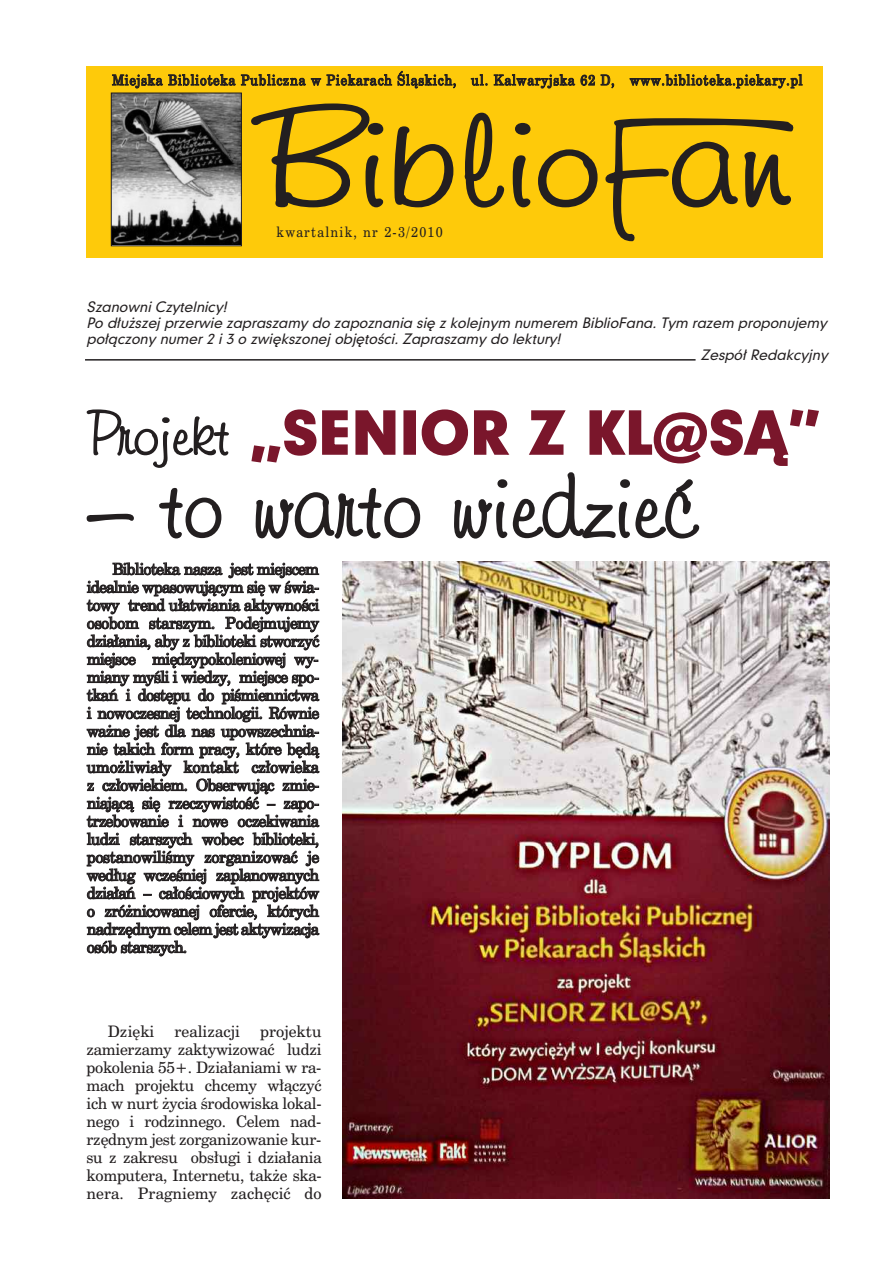
<style>
.page{position:relative;width:893px;height:1263px;background:#fff}
.page>*{position:absolute;margin:0;border:0;box-sizing:border-box;transform-origin:0 0}
.t1{font:82.5px "Freehand 591 PL";color:#231f20}
.t2{font:54px "Geometr 706 Blk PL";color:#7a162b}
.t3{font:15px/18px "Cent Schbook PL";letter-spacing:-.02em;color:#231f20;text-align:justify}
.t4{font:15px "Cent Schbook PL";letter-spacing:.005em;color:#231f20}
.t5{font:italic 13.5px "Geometr 706 Md PL";color:#231f20}
.t6{font:13.5px "Cent Schbook PL";letter-spacing:.07em;color:#231f20;scale:.9 1}
.t7{font:13.5px "Cent Schbook PL";letter-spacing:.1em;color:#231f20;scale:.9 1}
.s1{font-family:"Freehand 591 PL";color:#231f20}
</style>
<div class="page">
<div style="left:86px;top:66px;width:737px;height:192px;background:#feca0a"></div>
<svg style="left:251px;top:103px;width:542px;height:139px"></svg>
<img style="left:113px;top:95px;width:127px;height:149px">
<div style="left:111px;top:93px;width:131px;height:153px;border:1px solid #231f20"></div>
<img style="left:342px;top:562px;width:487px;height:637px">
<hr style="left:85px;top:359px;width:611px;height:2px;background:#231f20">
<p class="t6" style="left:112px;top:73px;width:768px">Miejska Biblioteka Publiczna w Piekarach Śląskich, ul. Kalwaryjska 62 D, www.biblioteka.piekary.pl</p>
<p class="t7" style="left:277px;top:224px;width:186px">kwartalnik, nr 2-3/2010</p>
<p class="t5" style="left:87px;top:299px;width:144px">Szanowni Czytelnicy!</p>
<p class="t5" style="left:87px;top:315px;width:742px">Po dłuższej przerwie zapraszamy do zapoznania się z kolejnym numerem BiblioFana. Tym razem proponujemy</p>
<p class="t5" style="left:87px;top:331px;width:478px">połączony numer 2 i 3 o zwię kszonej objętości. Zapraszamy do lektury!</p>
<p class="t5" style="left:701px;top:348px;width:128px">Zespół Redakcyjny</p>
<h2 class="t2" style="left:87px;top:404px;width:735px"><span class="s1">Projekt</span> „SENIOR Z KL@SĄ”</h2>
<h1 class="t1" style="left:88px;top:459px;width:613px">– to warto wiedzieć</h1>
<p class="t3" style="left:87px;top:560px;width:234px;text-indent:26px">Biblioteka nasza jest miejscem idealnie wpasowującym się w świa&shy;towy trend ułatwiania aktywności osobom starszym. Podejmujemy działania, aby z biblioteki stworzyć miejsce międzypokoleniowej wy&shy;miany myśli i wiedzy, miejsce spo&shy;tkań i dostępu do piśmiennictwa i nowoczesnej technologii. Równie ważne jest dla nas upowszechnia&shy;nie takich form pracy, które będą umożliwiały kontakt człowieka z człowiekiem. Obserwując zmie&shy;niającą się rzeczywistość – zapo&shy;trzebowanie i nowe oczekiwania ludzi starszych wobec biblioteki, postanowiliśmy zorganizować je według wcześniej zaplanowanych działań – całościowych projektów o zróżnicowanej ofercie, których nadrzędnym celem jest aktywizacja osób starszych.</p>
<p class="t3" style="left:87px;top:1023px;width:237px;text-indent:174px">projektu zamierzamy zaktywizować ludzi pokolenia 55+. Działaniami w ra&shy;mach projektu chcemy włączyć ich w nurt życia środowiska lokal&shy;nego i rodzinnego. Celem nad&shy;rzędnym jest zorganizowanie kur&shy;su z zakresu obsługi i działania komputera, Internetu, także ska&shy;nera. Pragniemy zachęcić do</p>
<p class="t3" style="left:108px;top:1023px;width:48px">Dzięki</p>
<p class="t4" style="left:175px;top:1023px;width:67px">realizacji</p>
</div>
